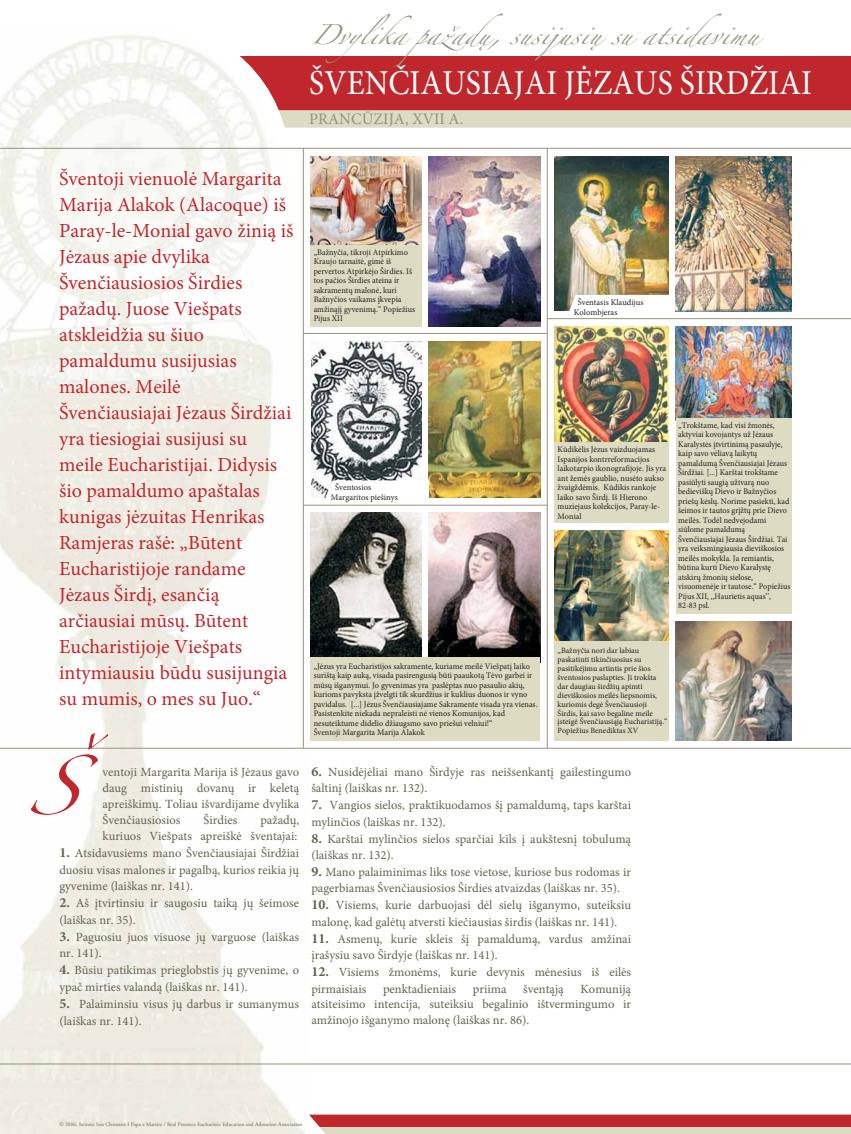
<style>
.page{position:relative;width:851px;height:1134px;background:#fff}
.page>*{position:absolute;margin:0;border:0;box-sizing:border-box;transform-origin:0 0}
.t1{font:italic 130px "Zapfino Extra LT One";color:#c0272d}
.t2{font:italic 45px "Zapfino Extra LT One";letter-spacing:.02em;color:#94937f}
.t3{font:35px "Minion Pro";color:#fff;scale:.91 1}
.t4{font:20px/26px "Minion Pro";color:#c0272d}
.t5{font:16px "Minion Pro";color:#94937f}
.t6{font:12.5px/16.5px "Minion Pro";color:#636250}
.t7{font:8.5px/9.5px "Minion Pro";color:#231f20}
.t8{font:8.5px/9.5px "Minion Pro";color:#231f20;scale:.96 1}
.t9{font:8px/8.9px "Minion Pro";color:#231f20}
.t10{font:5.5px "Adobe Garamond";color:#636250}
.s1{font-weight:700;font-size:14px}
</style>
<div class="page">
<div style="left:303px;top:1114px;width:547px;height:18px;background:#c0272d"></div>
<div style="left:303px;top:1128px;width:547px;height:6px;background:#dedbc3"></div>
<div style="left:221px;top:57px;width:629px;height:54px;background:#c0272d"></div>
<div style="left:222px;top:110px;width:628px;height:18px;background:#dedbc3"></div>
<img style="left:0;top:35px;width:325px;height:1099px">
<hr style="left:0;top:748px;width:850px;height:1px;background:#94937f">
<hr style="left:0;top:148px;width:850px;height:1px;background:#94937f">
<hr style="left:0;top:1064px;width:850px;height:1px;background:#94937f">
<hr style="left:547px;top:148px;width:1px;height:600px;background:#94937f">
<hr style="left:303px;top:148px;width:1px;height:600px;background:#94937f">
<img style="left:675px;top:157px;width:116px;height:154px">
<img style="left:429px;top:513px;width:111px;height:144px">
<img style="left:310px;top:513px;width:111px;height:144px">
<img style="left:311px;top:341px;width:110px;height:156px">
<img style="left:554px;top:157px;width:114px;height:154px">
<img style="left:554px;top:326px;width:114px;height:116px">
<img style="left:429px;top:341px;width:111px;height:157px">
<img style="left:675px;top:621px;width:116px;height:120px">
<img style="left:554px;top:530px;width:114px;height:112px">
<img style="left:310px;top:157px;width:111px;height:88px">
<img style="left:675px;top:326px;width:116px;height:92px">
<img style="left:429px;top:157px;width:111px;height:169px">
<div style="left:554px;top:442px;width:114px;height:81px;background:#dedbc3"></div>
<svg style="left:567px;top:295px;width:101px;height:16px"></svg>
<div style="left:310px;top:657px;width:230px;height:84px;background:#dedbc3"></div>
<svg style="left:324px;top:480px;width:105px;height:22px"></svg>
<div style="left:675px;top:418px;width:116px;height:195px;background:#dedbc3"></div>
<div style="left:554px;top:642px;width:114px;height:99px;background:#dedbc3"></div>
<div style="left:310px;top:245px;width:111px;height:81px;background:#dedbc3"></div>
<hr style="left:303px;top:333px;width:244px;height:1px;background:#94937f">
<hr style="left:303px;top:505px;width:244px;height:1px;background:#94937f">
<hr style="left:547px;top:318px;width:303px;height:1px;background:#94937f">
<h2 class="t2" style="left:310px;top:2px;width:465px">Dvylikapažadų,susijusiųsuatsidavimu</h2>
<h3 class="t3" style="left:309px;top:60px;width:554px">ŠVENČIAUSIAJAI JĖZAUS ŠIRDŽIAI</h3>
<p class="t5" style="left:309px;top:109px;width:155px">PRANCŪZIJA, XVII A.</p>
<p class="t4" style="left:59px;top:166px;width:236px">Šventoji vienuolė Margarita<br>Marija Alakok (Alacoque) iš<br>Paray-le-Monial gavo žinią iš<br>Jėzaus apie dvylika<br>Švenčiausiosios Širdies pažadų. Juose Viešpats atskleidžia su šiuo pamaldumu susijusias malones. Meilė<br>Švenčiausiajai Jėzaus Širdžiai yra tiesiogiai susijusi su meile Eucharistijai. Didysis šio pamaldumo apaštalas kunigas jėzuitas Henrikas<br>Ramjeras rašė: „Būtent<br>Eucharistijoje randame<br>Jėzaus Širdį, esančią arčiausiai mūsų. Būtent<br>Eucharistijoje Viešpats intymiausiu būdu susijungia su mumis, o mes su Juo.“</p>
<h1 class="t1" style="left:21px;top:693px;width:56px">Š</h1>
<p class="t6" style="left:102px;top:764px;width:198px;line-height:16px;text-align:justify">ventoji Margarita Marija iš Jėzaus gavo daug mistinių dovanų ir keletą apreiškimų. Toliau išvardijame dvylika Švenčiausiosios</p>
<p class="t6" style="left:203px;top:812px;width:35px">Širdies</p>
<p class="t6" style="left:102px;top:812px;width:198px;line-height:16px;text-align:right">pažadų,<br>kuriuos Viešpats apreiškė šventajai:</p>
<p class="t6" style="left:59px;top:845px;width:241px;line-height:16.2px;text-align:justify"><span class="s1">1.</span> Atsidavusiems mano Švenčiausiajai Širdžiai duosiu visas malones ir pagalbą, kurios reikia jų gyvenime (laiškas nr. 141).</p>
<p class="t6" style="left:59px;top:895px;width:241px"><span class="s1">2.</span> Aš įtvirtinsiu ir saugosiu taiką jų šeimose (laiškas nr. 35).</p>
<p class="t6" style="left:59px;top:928px;width:241px"><span class="s1">3.</span> Paguosiu juos visuose jų varguose (laiškas nr. 141).</p>
<p class="t6" style="left:59px;top:962px;width:241px"><span class="s1">4.</span> Būsiu patikimas prieglobstis jų gyvenime, o ypač mirties valandą (laiškas nr. 141).</p>
<p class="t6" style="left:59px;top:996px;width:241px"><span class="s1">5.</span> Palaiminsiu visus jų darbus ir sumanymus (laiškas nr. 141).</p>
<p class="t7" style="left:313px;top:247px;width:103px">„Bažnyčia, tikroji Atpirkimo<br>Kraujo tarnaitė, gimė iš pervertos Atpirkėjo Širdies. Iš tos pačios Širdies ateina ir sakramentų malonė, kuri<br>Bažnyčios vaikams įkvepia amžinąjį gyvenimą.“ Popiežius<br>Pijus XII</p>
<p class="t7" style="left:573px;top:297px;width:71px;line-height:10.2px;text-indent:4px">Šventasis Klaudijus<br>Kolombjeras</p>
<p class="t7" style="left:331px;top:483px;width:68px;text-indent:4px">Šventosios<br>Margaritos piešinys</p>
<p class="t7" style="left:557px;top:445px;width:110px">Kūdikėlis Jėzus vaizduojamas<br>Ispanijos kontrreformacijos laikotarpio ikonografijoje. Jis yra ant žemės gaublio, nusėto aukso žvaigždėmis. Kūdikis rankoje laiko savo Širdį. Iš Hierono muziejaus kolekcijos, Paray-le-<br>Monial</p>
<p class="t8" style="left:678px;top:420px;width:118px">„Trokštame, kad visi žmonės, aktyviai kovojantys už Jėzaus<br>Karalystės įtvirtinimą pasaulyje, kaip savo vėliavą laikytų pamaldumą Švenčiausiajai Jėzaus<br>Širdžiai. [...] Karštai trokštame pasiūlyti saugią užtvarą nuo bedieviškų Dievo ir Bažnyčios priešų kėslų. Norime pasiekti, kad šeimos ir tautos grįžtų prie Dievo meilės. Todėl nedvejodami siūlome pamaldumą<br>Švenčiausiajai Jėzaus Širdžiai. Tai yra veiksmingiausia dieviškosios meilės mokykla. Ja remiantis, būtina kurti Dievo Karalystę atskirų žmonių sielose, visuomenėje ir tautose.“ Popiežius<br>Pijus XII, ,,Haurietis aquas’’,<br>82-83 psl.</p>
<p class="t7" style="left:313px;top:661px;width:225px">„Jėzus yra Eucharistijos sakramente, kuriame meilė Viešpatį laiko surištą kaip auką, visada pasirengusią būti paaukotą Tėvo garbei ir mūsų išganymui. Jo gyvenimas yra paslėptas nuo pasaulio akių, kurioms pavyksta įžvelgti tik skurdžius ir kuklius duonos ir vyno pavidalus. [...] Jėzus Švenčiausiajame Sakramente visada yra vienas.<br>Pasistenkite niekada nepraleisti nė vienos Komunijos, kad nesuteiktume didelio džiaugsmo savo priešui velniui!“<br>Šventoji Margarita Marija Alakok</p>
<p class="t9" style="left:557px;top:646px;width:111px">„Bažnyčia nori dar labiau paskatinti tikinčiuosius su pasitikėjimu artintis prie šios šventosios paslapties. Ji trokšta dar daugiau širdžių apimti dieviškosios meilės liepsnomis, kuriomis degė Švenčiausioji<br>Širdis, kai savo begaline meile įsteigė Švenčiausiąją Eucharistiją.“<br>Popiežius Benediktas XV</p>
<p class="t6" style="left:311px;top:764px;width:321px"><span class="s1">6.</span> Nusidėjėliai mano Širdyje ras neišsenkantį gailestingumo šaltinį (laiškas nr. 132).</p>
<p class="t6" style="left:311px;top:797px;width:321px"><span class="s1">7.</span> Vangios sielos, praktikuodamos šį pamaldumą, taps karštai mylinčios (laiškas nr. 132).</p>
<p class="t6" style="left:311px;top:830px;width:321px"><span class="s1">8.</span> Karštai mylinčios sielos sparčiai kils į aukštesnį tobulumą (laiškas nr. 132).</p>
<p class="t6" style="left:311px;top:864px;width:321px"><span class="s1">9.</span> Mano palaiminimas liks tose vietose, kuriose bus rodomas ir pagerbiamas Švenčiausiosios Širdies atvaizdas (laiškas nr. 35).</p>
<p class="t6" style="left:311px;top:897px;width:321px"><span class="s1">10.</span> Visiems, kurie darbuojasi dėl sielų išganymo, suteiksiu malonę, kad galėtų atversti kiečiausias širdis (laiškas nr. 141).</p>
<p class="t6" style="left:311px;top:930px;width:321px"><span class="s1">11.</span> Asmenų, kurie skleis šį pamaldumą, vardus amžinai įrašysiu savo Širdyje (laiškas nr. 141).</p>
<p class="t6" style="left:311px;top:964px;width:321px"><span class="s1">12.</span> Visiems žmonėms, kurie devynis mėnesius iš eilės pirmaisiais</p>
<p class="t6" style="left:383px;top:980px;width:75px">penktadieniais</p>
<p class="t6" style="left:473px;top:980px;width:35px">priima</p>
<p class="t6" style="left:523px;top:980px;width:42px">šventąją</p>
<p class="t6" style="left:311px;top:981px;width:321px;line-height:15.8px;text-align:justify;text-indent:269px">Komuniją atsiteisimo intencija, suteiksiu begalinio ištvermingumo ir amžinojo išganymo malonę (laiškas nr. 86).</p>
<p class="t10" style="left:59px;top:1121px;width:244px">© 2006, Istituto San Clemente I Papa e Martire / Real Presence Eucharistic Education and Adoration Association</p>
</div>
